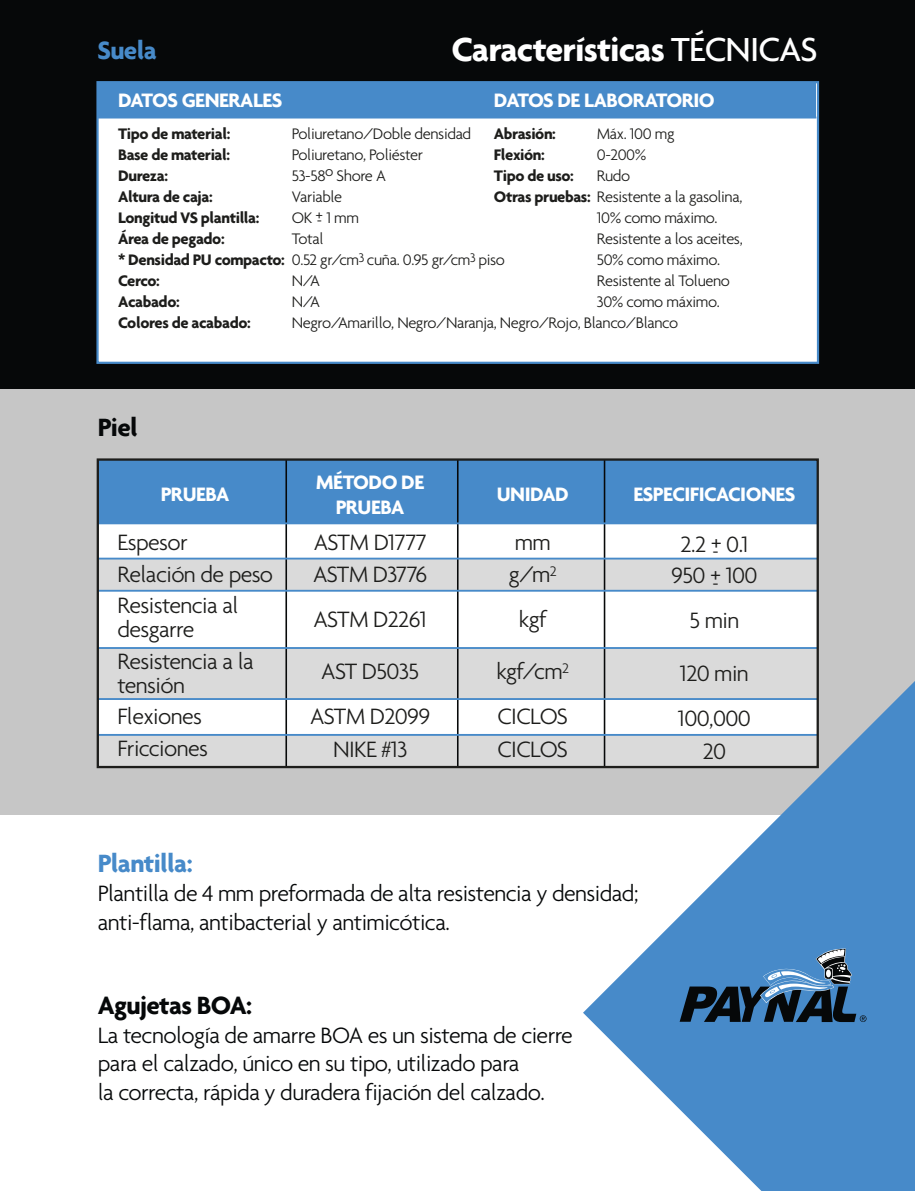
<style>
.page{position:relative;width:915px;height:1191px;background:#fff}
.page>*{position:absolute;margin:0;border:0;box-sizing:border-box;transform-origin:0 0}
.t1{font:700 36px "Agenda";letter-spacing:-.025em;color:#fff}
.t2{font:700 27px "Agenda";letter-spacing:-.025em;color:#060809}
.t3{font:700 27px "Agenda";letter-spacing:-.025em;color:#478ac9}
.t4{font:300 24px/28.8px "Agenda";letter-spacing:-.025em;color:#060809}
.t5{font:300 24px/31.5px "Agenda";letter-spacing:-.025em;color:#1d1d1b}
.t6{font:700 21px/25.2px "Agenda";letter-spacing:-.025em;color:#fff;text-align:center}
.t7{font:18px/31.5px "Myriad Pro";color:#1d1d1b}
.t8{font:300 16.5px/21px "Agenda";letter-spacing:-.025em;color:#1d1d1b}
.t9{font:700 16.5px/21px "Agenda";letter-spacing:-.025em;color:#1d1d1b}
.t10{font:15px "Myriad Pro";color:#1d1d1b}
.s1{font-weight:500}
.s2{font-weight:300}
</style>
<div class="page">
<div style="left:0;top:376px;width:914px;height:438px;background:#c6c6c6"></div>
<div style="left:98px;top:459px;width:719px;height:308px;background:#fff"></div>
<div style="left:98px;top:558px;width:719px;height:33px;background:#dadada"></div>
<div style="left:98px;top:735px;width:719px;height:32px;background:#dadada"></div>
<div style="left:98px;top:648px;width:719px;height:51px;background:#dadada"></div>
<div style="left:98px;top:459px;width:719px;height:64px;background:#478ac9"></div>
<hr style="left:285px;top:459px;width:2px;height:308px;background:#060809">
<hr style="left:457px;top:459px;width:1px;height:308px;background:#060809">
<hr style="left:603px;top:459px;width:2px;height:308px;background:#060809">
<hr style="left:98px;top:522px;width:719px;height:2px;background:#478ac9">
<hr style="left:98px;top:557px;width:719px;height:2px;background:#478ac9">
<hr style="left:98px;top:590px;width:719px;height:1px;background:#478ac9">
<hr style="left:98px;top:734px;width:719px;height:2px;background:#478ac9">
<hr style="left:98px;top:647px;width:719px;height:2px;background:#478ac9">
<hr style="left:98px;top:698px;width:719px;height:2px;background:#478ac9">
<div style="left:97px;top:458px;width:721px;height:310px;border:2px solid #1d1d1b"></div>
<div style="left:0;top:0;width:914px;height:388px;background:#060809"></div>
<div style="left:97px;top:82px;width:720px;height:281px;background:#fff"></div>
<div style="left:97px;top:82px;width:719px;height:36px;background:#478ac9"></div>
<div style="left:96px;top:81px;width:722px;height:283px;border:2px solid #478ac9"></div>
<svg style="left:582px;top:681px;width:332px;height:510px;fill:#478ac9"></svg>
<svg style="left:742px;top:1029px;width:111px;height:6px"></svg>
<svg style="left:679px;top:948px;width:187px;height:74px;background:#3e6992"></svg>
<h2 class="t3" style="left:97px;top:34px;width:61px">Suela</h2>
<h1 class="t1" style="left:451px;top:28px;width:367px">Características <span class="s1">TÉCNICAS</span></h1>
<p class="t6" style="left:118px;top:87px;width:166px">DATOS GENERALES</p>
<p class="t6" style="left:494px;top:87px;width:222px">DATOS DE LABORATORIO</p>
<p class="t9" style="left:118px;top:123px;width:388px">Tipo de material:<br>Base de material:<br>Dureza:<br>Altura de caja:<br>Longitud VS plantilla:<br>Área de pegado:<br>* Densidad PU compacto: <span class="s2">0.52 gr/cm</span><sup>3</sup> <span class="s2">cuña. 0.95 gr/cm</span><sup>3</sup> <span class="s2">piso<br></span>Cerco:<br>Acabado:<br>Colores de acabado:</p>
<p class="t8" style="left:292px;top:123px;width:181px">Poliuretano/Doble densidad<br>Poliuretano, Poliéster<br>53-58<sup>o</sup> Shore A<br>Variable<br>OK + 1 mm<br>Total</p>
<p class="t8" style="left:292px;top:270px;width:387px">N/A<br>N/A<br>Negro/Amarillo, Negro/Naranja, Negro/Rojo, Blanco/Blanco</p>
<p class="t9" style="left:494px;top:123px;width:250px">Abrasión:<br>Flexión:<br>Tipo de uso:<br>Otras pruebas: <span class="s2">Resistente a la gasolina,</span></p>
<p class="t8" style="left:596px;top:123px;width:79px">Máx. 100 mg<br>0-200%<br>Rudo</p>
<p class="t8" style="left:596px;top:207px;width:147px">10% como máximo.<br>Resistente a los aceites,<br>50% como máximo.<br>Resistente al Tolueno<br>30% como máximo.</p>
<p class="t10" style="left:317px;top:211px;width:6px">-</p>
<h2 class="t2" style="left:98px;top:411px;width:41px">Piel</h2>
<p class="t6" style="left:316px;top:469px;width:110px">MÉTODO DE<br>PRUEBA</p>
<p class="t6" style="left:161px;top:481px;width:70px">PRUEBA</p>
<p class="t6" style="left:496px;top:481px;width:73px">UNIDAD</p>
<p class="t6" style="left:633px;top:481px;width:163px">ESPECIFICACIONES</p>
<h3 class="t5" style="left:117px;top:526px;width:157px">Espesor<br>Relación de peso<br>Resistencia al</h3>
<h3 class="t5" style="left:117px;top:613px;width:138px">desgarre<br>Resistencia a la</h3>
<h3 class="t5" style="left:117px;top:669px;width:92px">tensión<br>Flexiones<br>Fricciones</h3>
<h3 class="t5" style="left:313px;top:526px;width:116px">ASTM D1777<br>ASTM D3776</h3>
<h3 class="t5" style="left:313px;top:592px;width:115px;line-height:52.5px;text-align:center">ASTM D2261<br>AST D5035</h3>
<h3 class="t5" style="left:310px;top:700px;width:122px;line-height:33px;text-align:center">ASTM D2099<br>NIKE #13</h3>
<h3 class="t5" style="left:508px;top:526px;width:49px">mm g/m<sup>2</sup></h3>
<h3 class="t5" style="left:496px;top:592px;width:74px;line-height:52.5px;text-align:center">kgf kgf/cm<sup>2</sup></h3>
<h3 class="t5" style="left:497px;top:700px;width:72px;line-height:33px">CICLOS<br>CICLOS</h3>
<h3 class="t5" style="left:671px;top:528px;width:88px;text-align:center">2.2 + 0.1<br>950 + 100</h3>
<h3 class="t5" style="left:679px;top:594px;width:70px;line-height:52.5px;text-align:center">5 min<br>120 min</h3>
<h3 class="t5" style="left:677px;top:701px;width:74px;line-height:33px;text-align:center">100,000<br>20</h3>
<p class="t7" style="left:712px;top:535px;width:7px">- -</p>
<h2 class="t3" style="left:98px;top:847px;width:96px">Plantilla:</h2>
<h3 class="t4" style="left:98px;top:878px;width:542px">Plantilla de 4 mm preformada de alta resistencia y densidad; anti-flama, antibacterial y antimicótica.</h3>
<h2 class="t2" style="left:98px;top:988px;width:156px">Agujetas BOA:</h2>
<h3 class="t4" style="left:98px;top:1020px;width:476px">La tecnología de amarre BOA es un sistema de cierre para el calzado, único en su tipo, utilizado para<br>la correcta, rápida y duradera fijación del calzado.</h3>
</div>
